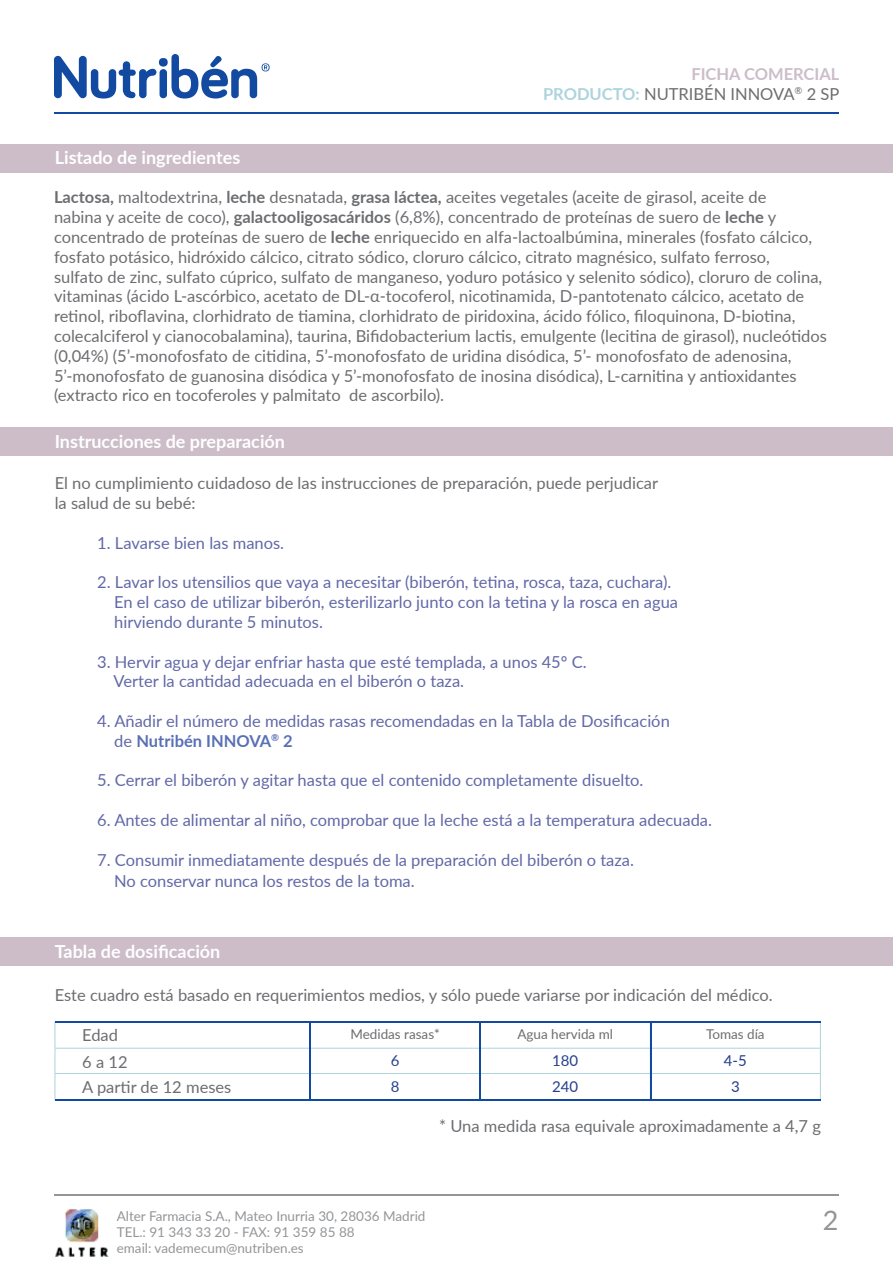
<style>
.page{position:relative;width:893px;height:1263px;background:#fff}
.page>*{position:absolute;margin:0;border:0;box-sizing:border-box;transform-origin:0 0}
.t1{font:27px "Lato";color:#939598}
.t2{font:700 18px "Lato";color:#fff}
.t3{font:16.5px/19.8px "Lato";color:#6c6d70}
.t4{font:16.5px/19.8px "Lato";color:#6168a7}
.t5{font:15px "Lato";color:#253f8e}
.t6{font:13.5px/16.2px "Lato";color:#939598}
.t7{font:13.5px "Lato";color:#6c6d70}
.s1{font-weight:700;color:#ccbdc9}
.s2{font-weight:700;color:#add4de}
.s3{font-weight:700}
.s4{font-weight:700;color:#5a70b6}
</style>
<div class="page">
<svg style="left:54px;top:56px;width:102px;height:43px"></svg>
<div style="left:160px;top:69px;width:7px;height:29px;background:#114aa0;border-radius:4px"></div>
<div style="left:159px;top:58px;width:9px;height:9px;background:#114aa0;border-radius:50%"></div>
<svg style="left:171px;top:54px;width:99px;height:45px"></svg>
<hr style="left:55px;top:113px;width:784px;height:1px;background:#114aa0">
<hr style="left:55px;top:1194px;width:784px;height:1px;background:#939598">
<img style="left:55px;top:1209px;width:53px;height:47px">
<div style="left:0;top:144px;width:893px;height:28px;background:#ccbdc9"></div>
<div style="left:0;top:428px;width:893px;height:28px;background:#ccbdc9"></div>
<div style="left:0;top:938px;width:893px;height:28px;background:#ccbdc9"></div>
<hr style="left:55px;top:1048px;width:255px;height:1px;background:#add4de">
<hr style="left:310px;top:1048px;width:170px;height:1px;background:#add4de">
<hr style="left:480px;top:1048px;width:170px;height:1px;background:#add4de">
<hr style="left:650px;top:1048px;width:171px;height:1px;background:#add4de">
<hr style="left:55px;top:1073px;width:255px;height:1px;background:#add4de">
<svg style="left:55px;top:1022px;width:1px;height:77px"></svg>
<hr style="left:310px;top:1073px;width:170px;height:1px;background:#add4de">
<hr style="left:480px;top:1073px;width:170px;height:1px;background:#add4de">
<svg style="left:480px;top:1022px;width:1px;height:77px"></svg>
<hr style="left:650px;top:1073px;width:171px;height:1px;background:#add4de">
<svg style="left:820px;top:1022px;width:1px;height:77px"></svg>
<hr style="left:55px;top:1100px;width:255px;height:1px;background:#add4de">
<hr style="left:310px;top:1100px;width:170px;height:1px;background:#add4de">
<hr style="left:480px;top:1100px;width:170px;height:1px;background:#add4de">
<hr style="left:650px;top:1100px;width:171px;height:1px;background:#add4de">
<hr style="left:55px;top:1021px;width:766px;height:1px;background:#114aa0">
<hr style="left:55px;top:1099px;width:766px;height:1px;background:#114aa0">
<hr style="left:310px;top:1021px;width:1px;height:78px;background:#114aa0">
<hr style="left:479px;top:1021px;width:1px;height:78px;background:#114aa0">
<hr style="left:650px;top:1021px;width:1px;height:78px;background:#114aa0">
<p class="t2" style="left:55px;top:145px;width:187px">Listado de ingredientes</p>
<p class="t3" style="left:543px;top:63px;width:298px;text-align:right"><span class="s1">FICHA COMERCIAL<br></span><span class="s2">PRODUCTO:</span> NUTRIBÉN INNOVA<sup>®</sup> 2 SP</p>
<p class="t3" style="left:54px;top:187px;width:774px"><span class="s3">Lactosa,</span> maltodextrina, <span class="s3">leche</span> desnatada, <span class="s3">grasa láctea,</span> aceites vegetales (aceite de girasol, aceite de<br>nabina y aceite de coco), <span class="s3">galactooligosacáridos</span> (6,8%), concentrado de proteínas de suero de <span class="s3">leche</span> y concentrado de proteínas de suero de <span class="s3">leche</span> enriquecido en alfa-lactoalbúmina, minerales (fosfato cálcico, fosfato potásico, hidróxido cálcico, citrato sódico, cloruro cálcico, citrato magnésico, sulfato ferroso,<br>sulfato de zinc, sulfato cúprico, sulfato de manganeso, yoduro potásico y selenito sódico), cloruro de colina, vitaminas (ácido L-ascórbico, acetato de DL-α-tocoferol, nicotinamida, D-pantotenato cálcico, acetato de retinol, riboflavina, clorhidrato de tiamina, clorhidrato de piridoxina, ácido fólico, filoquinona, D-biotina, colecalciferol y cianocobalamina), taurina, Bifidobacterium lactis, emulgente (lecitina de girasol), nucleótidos (0,04%) (5’-monofosfato de citidina, 5’-monofosfato de uridina disódica, 5’- monofosfato de adenosina, 5’-monofosfato de guanosina disódica y 5’-monofosfato de inosina disódica), L-carnitina y antioxidantes (extracto rico en tocoferoles y palmitato de ascorbilo).</p>
<p class="t2" style="left:55px;top:428px;width:232px">Instrucciones de preparación</p>
<p class="t3" style="left:55px;top:473px;width:605px">El no cumplimiento cuidadoso de las instrucciones de preparación, puede perjudicar la salud de su bebé:</p>
<p class="t4" style="left:97px;top:532px;width:188px">1. Lavarse bien las manos.</p>
<p class="t4" style="left:114px;top:572px;width:565px;text-indent:-17px">2. Lavar los utensilios que vaya a necesitar (biberón, tetina, rosca, taza, cuchara).<br>En el caso de utilizar biberón, esterilizarlo junto con la tetina y la rosca en agua hirviendo durante 5 minutos.</p>
<p class="t4" style="left:114px;top:651px;width:475px;text-indent:-16px">3. Hervir agua y dejar enfriar hasta que esté templada, a unos 45º C.<br>Verter la cantidad adecuada en el biberón o taza.</p>
<p class="t4" style="left:114px;top:710px;width:557px;text-indent:-17px">4. Añadir el número de medidas rasas recomendadas en la Tabla de Dosificación de <span class="s4">Nutribén INNOVA</span><sup>®</sup> <span class="s4">2</span></p>
<p class="t4" style="left:97px;top:770px;width:548px">5. Cerrar el biberón y agitar hasta que el contenido completamente disuelto.</p>
<p class="t4" style="left:97px;top:809px;width:616px">6. Antes de alimentar al niño, comprobar que la leche está a la temperatura adecuada.</p>
<p class="t4" style="left:114px;top:848px;width:521px;line-height:21.6px;text-indent:-17px">7. Consumir inmediatamente después de la preparación del biberón o taza.<br>No conservar nunca los restos de la toma.</p>
<p class="t2" style="left:55px;top:938px;width:167px">Tabla de dosificación</p>
<p class="t3" style="left:55px;top:984px;width:720px">Este cuadro está basado en requerimientos medios, y sólo puede variarse por indicación del médico.</p>
<p class="t3" style="left:82px;top:1024px;width:37px">Edad</p>
<p class="t7" style="left:350px;top:1024px;width:91px">Medidas rasas*</p>
<p class="t7" style="left:517px;top:1024px;width:97px">Agua hervida ml</p>
<p class="t7" style="left:706px;top:1024px;width:60px">Tomas día</p>
<p class="t3" style="left:82px;top:1051px;width:47px">6 a 12</p>
<p class="t5" style="left:391px;top:1050px;width:10px">6</p>
<p class="t5" style="left:552px;top:1050px;width:28px">180</p>
<p class="t5" style="left:724px;top:1050px;width:24px">4-5</p>
<p class="t3" style="left:82px;top:1076px;width:151px">A partir de 12 meses</p>
<p class="t5" style="left:391px;top:1075px;width:10px">8</p>
<p class="t5" style="left:552px;top:1075px;width:28px">240</p>
<p class="t5" style="left:731px;top:1075px;width:10px">3</p>
<p class="t3" style="left:439px;top:1116px;width:383px">* Una medida rasa equivale aproximadamente a 4,7 g</p>
<p class="t6" style="left:117px;top:1207px;width:310px">Alter Farmacia S.A., Mateo Inurria 30, 28036 Madrid<br>TEL.: 91 343 33 20 - FAX: 91 359 85 88<br>email: vademecum@nutriben.es</p>
<h1 class="t1" style="left:823px;top:1201px;width:17px">2</h1>
</div>
